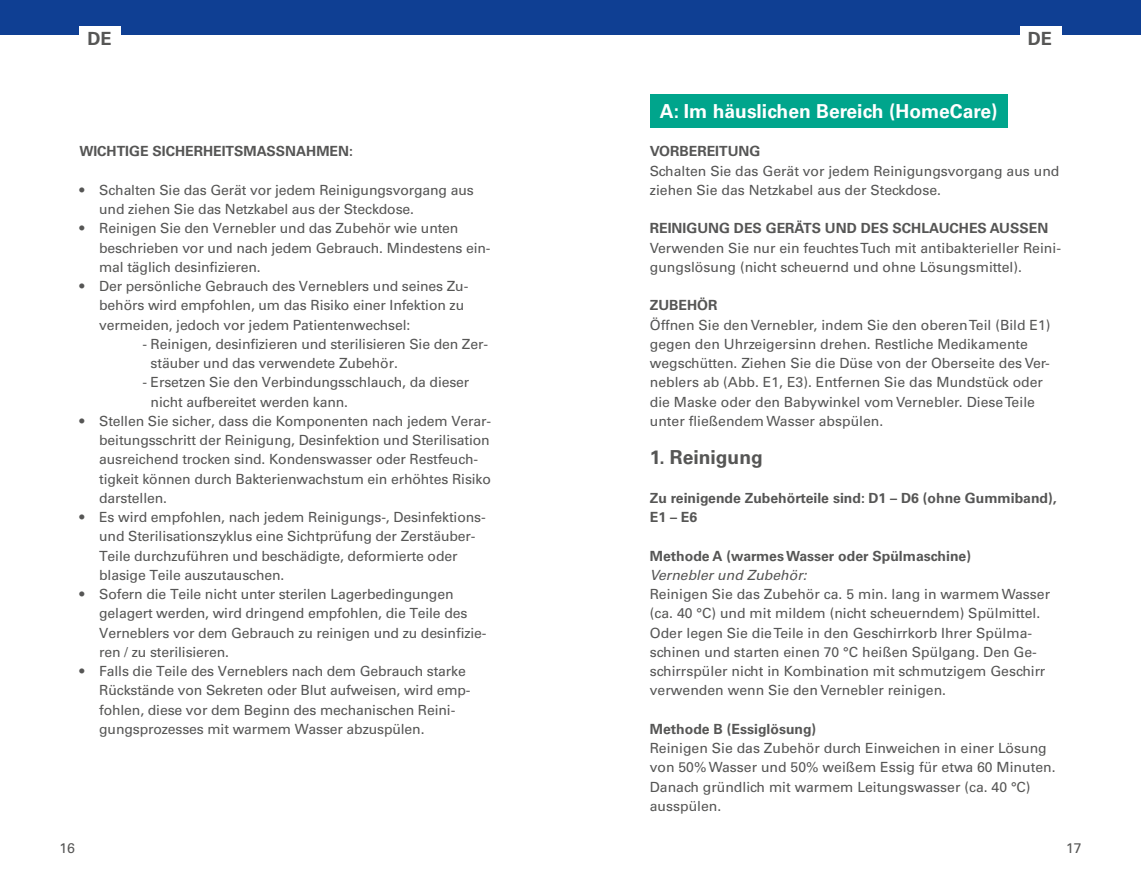
<style>
.page{position:relative;width:1141px;height:893px;background:#fff}
.page>*{position:absolute;margin:0;border:0;box-sizing:border-box;transform-origin:0 0}
.t1{font:700 19.25px "Univers LT Pro 65";color:#fff}
.t2{font:700 19.25px "Univers LT Pro 65";color:#565655}
.t3{font:700 18.2px "Univers LT Pro 65";color:#565655}
.t4{font:14px/19.2px "Univers LT Pro 55 Roman";letter-spacing:-.01em;color:#565655}
.t5{font:700 14px/19.2px "Univers LT Pro 65";color:#565655}
.t6{font:italic 14px "Univers LT Pro 55";color:#565655}
</style>
<div class="page">
<div style="left:0;top:0;width:1141px;height:35px;background:#0f3f93"></div>
<div style="left:79px;top:26px;width:42px;height:28px;background:#fff"></div>
<div style="left:1020px;top:26px;width:42px;height:28px;background:#fff"></div>
<div style="left:650px;top:94px;width:357px;height:34px;background:#00a58c"></div>
<h2 class="t3" style="left:87px;top:26px;width:26px">DE</h2>
<h2 class="t3" style="left:1028px;top:26px;width:26px">DE</h2>
<p class="t5" style="left:79px;top:141px;width:275px">WICHTIGE SICHERHEITSMASSNAHMEN:</p>
<p class="t4" style="left:99px;top:180px;width:376px;text-indent:-20px">• Schalten Sie das Gerät vor jedem Reinigungsvorgang aus und ziehen Sie das Netzkabel aus der Steckdose.</p>
<p class="t4" style="left:99px;top:218px;width:393px;text-indent:-20px">• Reinigen Sie den Vernebler und das Zubehör wie unten beschrieben vor und nach jedem Gebrauch. Mindestens ein&shy;mal täglich desinfizieren.</p>
<p class="t4" style="left:99px;top:276px;width:371px;text-indent:-20px">• Der persönliche Gebrauch des Verneblers und seines Zu&shy;behörs wird empfohlen, um das Risiko einer Infektion zu vermeiden, jedoch vor jedem Patientenwechsel:</p>
<p class="t4" style="left:151px;top:334px;width:339px;text-indent:-8px">- Reinigen, desinfizieren und sterilisieren Sie den Zer&shy;stäuber und das verwendete Zubehör.</p>
<p class="t4" style="left:151px;top:372px;width:320px;text-indent:-8px">- Ersetzen Sie den Verbindungsschlauch, da dieser nicht aufbereitet werden kann.</p>
<p class="t4" style="left:99px;top:411px;width:393px;text-indent:-20px">• Stellen Sie sicher, dass die Komponenten nach jedem Verar&shy;beitungsschritt der Reinigung, Desinfektion und Sterilisation ausreichend trocken sind. Kondenswasser oder Restfeuch&shy;tigkeit können durch Bakterienwachstum ein erhöhtes Risiko darstellen.</p>
<p class="t4" style="left:99px;top:507px;width:388px;text-indent:-20px">• Es wird empfohlen, nach jedem Reinigungs-, Desinfektions&shy;und Sterilisationszyklus eine Sichtprüfung der Zerstäuber-Teile durchzuführen und beschädigte, deformierte oder blasige Teile auszutauschen.</p>
<p class="t4" style="left:99px;top:584px;width:389px;text-indent:-20px">• Sofern die Teile nicht unter sterilen Lagerbedingungen gelagert werden, wird dringend empfohlen, die Teile des Verneblers vor dem Gebrauch zu reinigen und zu desinfizie&shy;ren / zu sterilisieren.</p>
<p class="t4" style="left:99px;top:661px;width:373px;text-indent:-20px">• Falls die Teile des Verneblers nach dem Gebrauch starke Rückstände von Sekreten oder Blut aufweisen, wird emp&shy;fohlen, diese vor dem Beginn des mechanischen Reini&shy;gungsprozesses mit warmem Wasser abzuspülen.</p>
<h1 class="t1" style="left:660px;top:98px;width:339px">A: Im häuslichen Bereich (HomeCare)</h1>
<p class="t5" style="left:650px;top:141px;width:112px">VORBEREITUNG</p>
<p class="t4" style="left:650px;top:160px;width:411px">Schalten Sie das Gerät vor jedem Reinigungsvorgang aus und ziehen Sie das Netzkabel aus der Steckdose.</p>
<p class="t5" style="left:650px;top:218px;width:400px">REINIGUNG DES GERÄTS UND DES SCHLAUCHES AUSSEN</p>
<p class="t4" style="left:650px;top:237px;width:413px">Verwenden Sie nur ein feuchtes Tuch mit antibakterieller Reini&shy;gungslösung (nicht scheuernd und ohne Lösungsmittel).</p>
<p class="t5" style="left:650px;top:295px;width:69px">ZUBEHÖR</p>
<p class="t4" style="left:650px;top:314px;width:402px">Öffnen Sie den Vernebler, indem Sie den oberen Teil (Bild E1) gegen den Uhrzeigersinn drehen. Restliche Medikamente wegschütten. Ziehen Sie die Düse von der Oberseite des Ver&shy;neblers ab (Abb. E1, E3). Entfernen Sie das Mundstück oder die Maske oder den Babywinkel vom Vernebler. Diese Teile unter fließendem Wasser abspülen.</p>
<h1 class="t2" style="left:650px;top:444px;width:115px">1. Reinigung</h1>
<p class="t5" style="left:650px;top:488px;width:408px">Zu reinigende Zubehörteile sind: D1 – D6 (ohne Gummiband),<br>E1 – E6</p>
<p class="t5" style="left:650px;top:545px;width:323px">Methode A (warmes Wasser oder Spülmaschine)</p>
<p class="t6" style="left:650px;top:565px;width:158px">Vernebler und Zubehör:</p>
<p class="t4" style="left:650px;top:584px;width:402px">Reinigen Sie das Zubehör ca. 5 min. lang in warmem Wasser (ca. 40 °C) und mit mildem (nicht scheuerndem) Spülmittel.<br>Oder legen Sie die Teile in den Geschirrkorb Ihrer Spülma&shy;schinen und starten einen 70 °C heißen Spülgang. Den Ge&shy;schirrspüler nicht in Kombination mit schmutzigem Geschirr verwenden wenn Sie den Vernebler reinigen.</p>
<p class="t5" style="left:650px;top:719px;width:168px">Methode B (Essiglösung)</p>
<p class="t4" style="left:650px;top:738px;width:407px">Reinigen Sie das Zubehör durch Einweichen in einer Lösung von 50% Wasser und 50% weißem Essig für etwa 60 Minuten.<br>Danach gründlich mit warmem Leitungswasser (ca. 40 °C) ausspülen.</p>
<p class="t4" style="left:60px;top:838px;width:17px">16</p>
<p class="t4" style="left:1066px;top:838px;width:17px">17</p>
</div>
